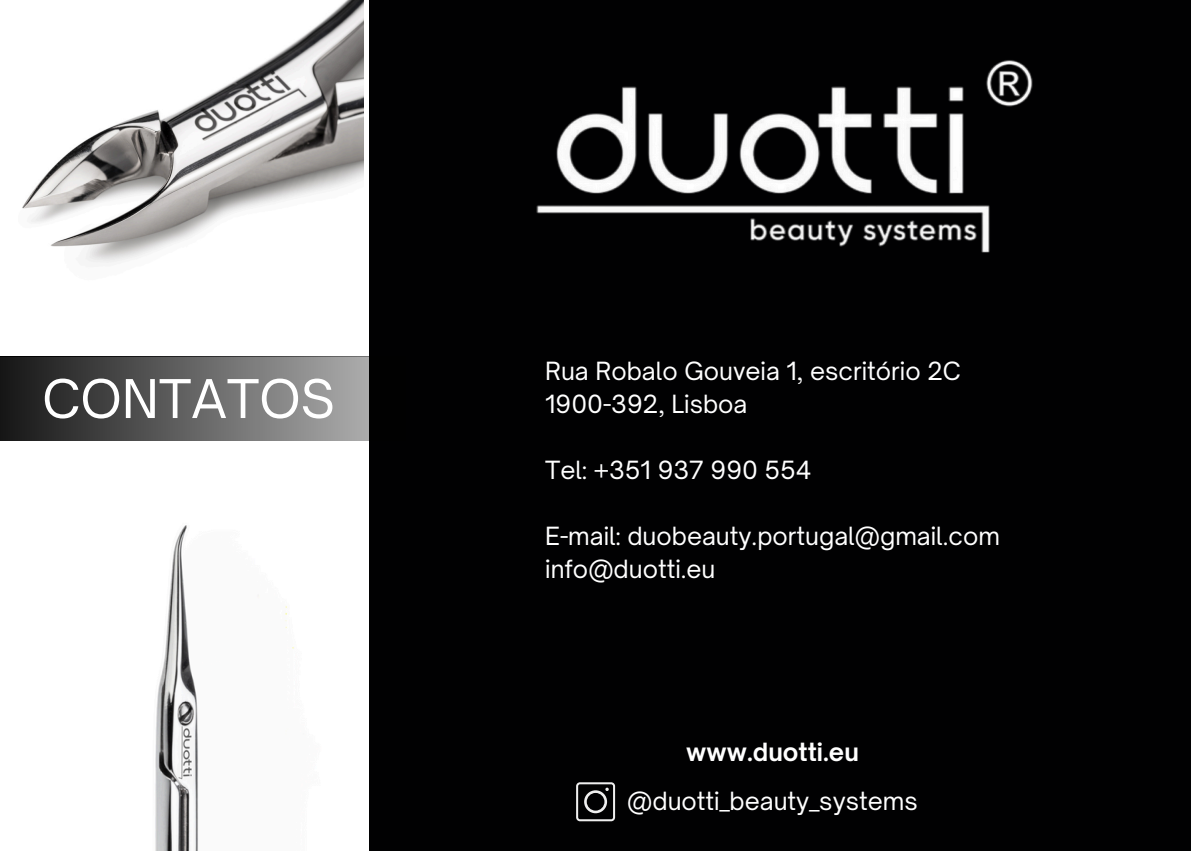
<style>
.page{position:relative;width:1191px;height:851px;background:#fff}
.page>*{position:absolute;margin:0;border:0;box-sizing:border-box;transform-origin:0 0}
.t1{font:51px "Open Sauce One";color:#fff}
.t2{font:24px "Open Sauce One";color:#fff}
.t3{font:700 24px "Open Sauce One";color:#fff}
</style>
<div class="page">
<div style="left:0;top:0;width:1191px;height:850px;background:#010102"></div>
<div style="left:0;top:0;width:368px;height:850px;background:#fff"></div>
<img style="left:22px;top:0;width:342px;height:263px">
<svg style="left:0;top:356px;width:369px;height:84px"></svg>
<img style="left:155px;top:525px;width:139px;height:325px">
<img style="left:536px;top:60px;width:497px;height:193px">
<svg style="left:576px;top:782px;width:39px;height:39px"></svg>
<p class="t1" style="left:42px;top:367px;width:294px">CONTATOS</p>
<h1 class="t2" style="left:545px;top:355px;width:417px">Rua Robalo Gouveia 1, escritório 2C</h1>
<p class="t2" style="left:545px;top:388px;width:204px">1900-392, Lisboa</p>
<p class="t2" style="left:545px;top:454px;width:268px">Tel: +351 937 990 554</p>
<p class="t2" style="left:545px;top:520px;width:456px">E-mail: duobeauty.portugal@gmail.com</p>
<p class="t2" style="left:545px;top:553px;width:172px">info@duotti.eu</p>
<p class="t3" style="left:686px;top:736px;width:174px">www.duotti.eu</p>
<h2 class="t2" style="left:627px;top:786px;width:292px">@duotti_beauty_systems</h2>
</div>
